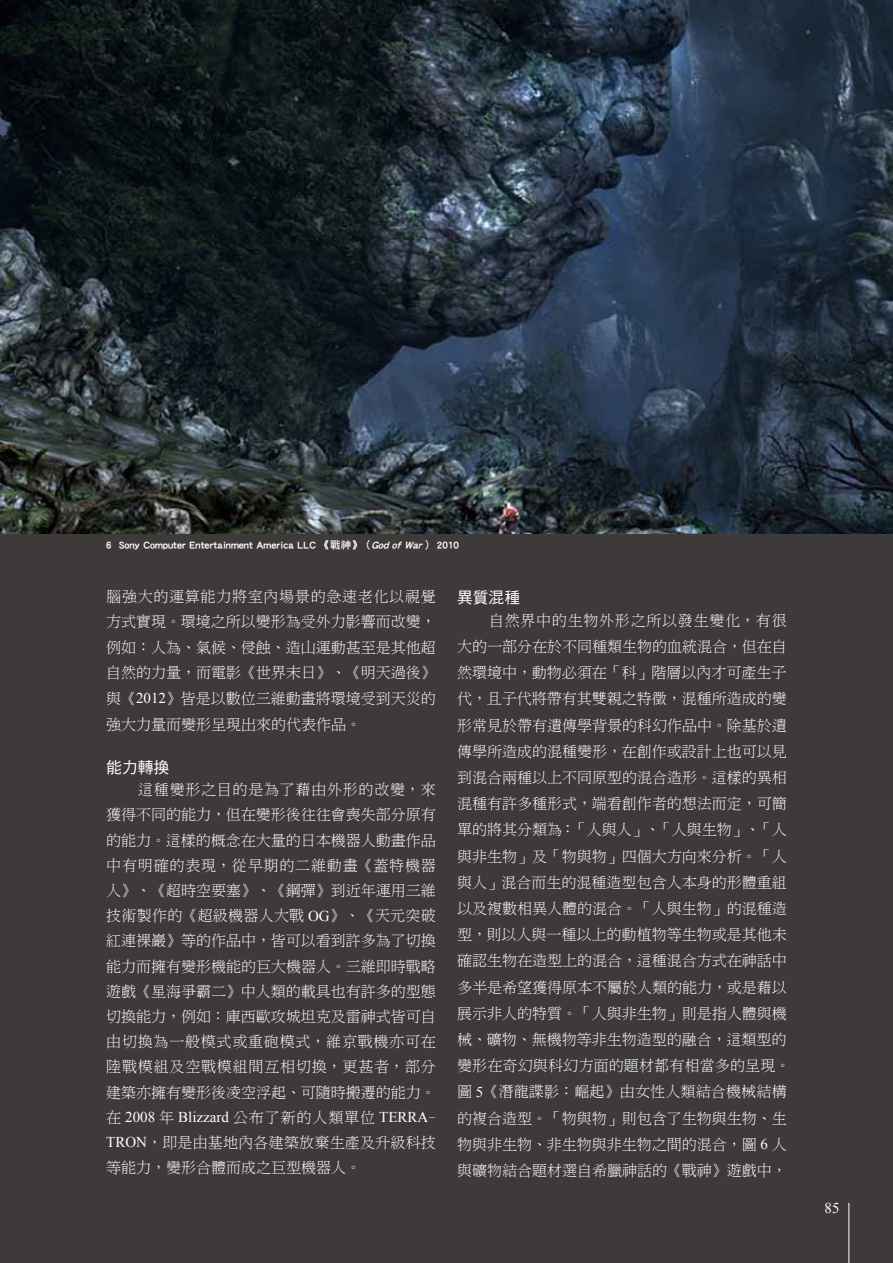
<style>
.page{position:relative;width:893px;height:1263px;background:#3e3a39}
.page>*{position:absolute;margin:0;border:0;box-sizing:border-box;transform-origin:0 0}
.t1{font:15.75px "DF Hei Std W5";color:#fff}
.t2{font:15px/26.2px "DF Ming Lt HK BF";color:#fff;text-align:justify}
.t3{font:15px "Times New Roman";color:#fff}
.t4{font:10.5px "DF Hei Bd HKP BF";color:#fff}
.s1{font-style:italic}
.s2{font-family:"Times New Roman"}
.s3{font-family:"DF Ming Lt HK BF"}
</style>
<div class="page">
<img style="left:0;top:0;width:893px;height:533px">
<hr style="left:849px;top:1203px;width:1px;height:60px;background:#fff">
<p class="t4" style="left:106px;top:539px;width:354px">6 Sony Computer Entertainment America LLC 《戰神》（<span class="s1">God of War</span>） 2010</p>
<p class="t2" style="left:106px;top:584px;width:331px;line-height:25.5px">腦強大的運算能力將室內場景的急速老化以視覺方式實現。環境之所以變形為受外力影響而改變，例如：人為、氣候、侵蝕、造山運動甚至是其他超自然的力量，而電影《世界末日》、《明天過後》與《<span class="s2">2012</span>》皆是以數位三維動畫將環境受到天災的強大力量而變形呈現出來的代表作品。</p>
<p class="t1" style="left:106px;top:758px;width:64px">能力轉換</p>
<p class="t2" style="left:106px;top:777px;width:331px;line-height:25.2px;text-indent:32px">這種變形之目的是為了藉由外形的改變，來獲得不同的能力，但在變形後往往會喪失部分原有的能力。這樣的概念在大量的日本機器人動畫作品中有明確的表現，從早期的二維動畫《蓋特機器人》、《超時空要塞》、《鋼彈》到近年運用三維技術製作的《超級機器人大戰 <span class="s2">OG</span>》、《天元突破紅連裸巖》等的作品中，皆可以看到許多為了切換能力而擁有變形機能的巨大機器人。三維即時戰略遊戲《星海爭霸二》中人類的載具也有許多的型態切換能力，例如：庫西歐攻城坦克及雷神式皆可自由切換為一般模式或重砲模式，維京戰機亦可在陸戰模組及空戰模組間互相切換，更甚者，部分建築亦擁有變形後凌空浮起、可隨時搬遷的能力。</p>
<p class="t3" style="left:106px;top:1107px;width:331px"><span class="s3">在</span> 2008 <span class="s3">年</span> Blizzard <span class="s3">公布了新的人類單位</span> TERRA<span class="s3">-</span></p>
<p class="t2" style="left:106px;top:1130px;width:331px;line-height:25.2px"><span class="s2">TRON</span>，即是由基地內各建築放棄生產及升級科技等能力，變形合體而成之巨型機器人。</p>
<p class="t1" style="left:457px;top:588px;width:64px">異質混種</p>
<p class="t2" style="left:457px;top:607px;width:335px;text-align:left;text-indent:32px">自然界中的生物外形之所以發生變化，有很大的一部分在於不同種類生物的血統混合，但在自然環境中，動物必須在「科」階層以內才可產生子代，且子代將帶有其雙親之特徵，混種所造成的變形常見於帶有遺傳學背景的科幻作品中。除基於遺傳學所造成的混種變形，在創作或設計上也可以見到混合兩種以上不同原型的混合造形。這樣的異相混種有許多種形式，端看創作者的想法而定，可簡單的將其分類為：「人與人」、「人與生物」、「人與非生物」及「物與物」四個大方向來分析。「人與人」混合而生的混種造型包含人本身的形體重組以及複數相異人體的混合。「人與生物」的混種造型，則以人與一種以上的動植物等生物或是其他未確認生物在造型上的混合，這種混合方式在神話中多半是希望獲得原本不屬於人類的能力，或是藉以展示非人的特質。「人與非生物」則是指人體與機械、礦物、無機物等非生物造型的融合，這類型的變形在奇幻與科幻方面的題材都有相當多的呈現。圖 <span class="s2">5</span>《潛龍諜影：崛起》由女性人類結合機械結構的複合造型。「物與物」則包含了生物與生物、生物與非生物、非生物與非生物之間的混合，圖 <span class="s2">6</span> 人與礦物結合題材選自希臘神話的《戰神》遊戲中，</p>
<p class="t3" style="left:825px;top:1198px;width:16px">85</p>
</div>
